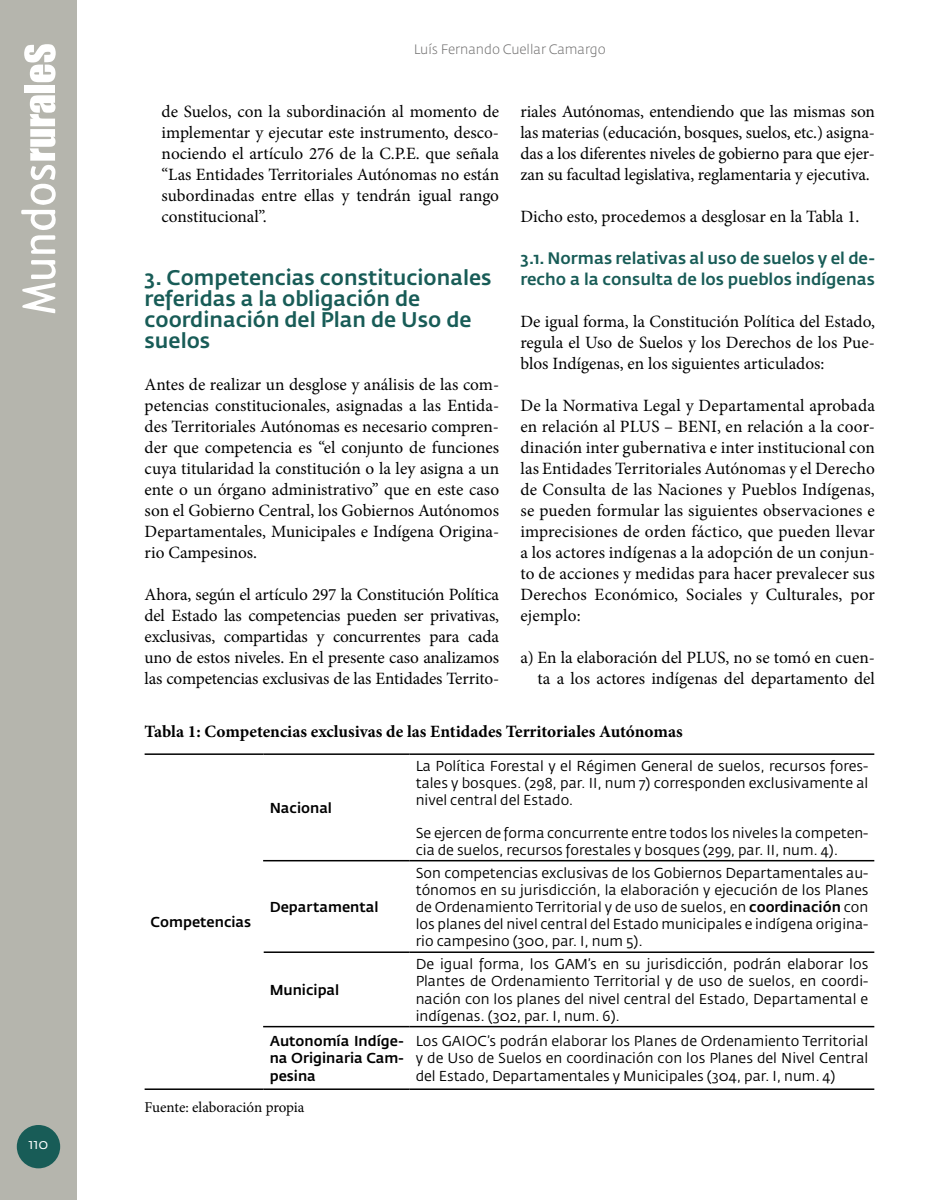
<style>
.page{position:relative;width:943px;height:1200px;background:#fff}
.page>*{position:absolute;margin:0;border:0;box-sizing:border-box;transform-origin:0 0}
.t1{font:500 21px/21px "Fedra Sans Std";color:#185c57}
.t2{font:17.25px/21px "Minion Pro";color:#000;text-align:justify}
.t3{font:700 17.25px "Minion Pro";color:#000}
.t4{font:500 16.5px/21px "Fedra Sans Std";color:#185c57}
.t5{font:15px "Minion Pro";letter-spacing:-.005em;color:#000}
.t6{font:14.25px/17.1px "Fedra Sans Std";color:#000;text-align:justify}
.t7{font:500 14.25px/17.1px "Fedra Sans Std";color:#000;text-align:justify}
.t8{font:14.25px "Fedra Sans Std";color:#fff}
.t9{font:300 13.5px "Fedra Sans Std";color:#706f6f}
.s1{font-weight:500}
</style>
<div class="page">
<div style="left:0;top:0;width:77px;height:1200px;background:#b5b5ad"></div>
<div style="left:17px;top:1125px;width:43px;height:43px;background:#185c57;border-radius:50%"></div>
<svg style="left:22px;top:260px;width:34px;height:53px"></svg>
<svg style="left:21px;top:95px;width:35px;height:159px"></svg>
<div style="left:25px;top:85px;width:30px;height:8px;background:#fff"></div>
<svg style="left:24px;top:44px;width:32px;height:38px"></svg>
<hr style="left:145px;top:753px;width:119px;height:2px;background:#000">
<hr style="left:264px;top:753px;width:146px;height:2px;background:#000">
<hr style="left:410px;top:753px;width:464px;height:2px;background:#000">
<hr style="left:410px;top:1026px;width:464px;height:1px;background:#000">
<hr style="left:145px;top:1088px;width:119px;height:2px;background:#000">
<hr style="left:264px;top:1088px;width:146px;height:2px;background:#000">
<hr style="left:410px;top:1088px;width:464px;height:2px;background:#000">
<hr style="left:263px;top:860px;width:147px;height:1px;background:#000">
<hr style="left:410px;top:860px;width:464px;height:1px;background:#000">
<hr style="left:264px;top:951px;width:146px;height:2px;background:#000">
<hr style="left:410px;top:951px;width:464px;height:2px;background:#000">
<hr style="left:263px;top:1026px;width:147px;height:1px;background:#000">
<p class="t8" style="left:28px;top:1135px;width:21px">110</p>
<p class="t9" style="left:414px;top:41px;width:194px">Luís Fernando Cuellar Camargo</p>
<p class="t2" style="left:520px;top:101px;width:356px">riales Autónomas, entendiendo que las mismas son las materias (educación, bosques, suelos, etc.) asigna&shy;das a los diferentes niveles de gobierno para que ejer&shy;zan su facultad legislativa, reglamentaria y ejecutiva.</p>
<p class="t2" style="left:520px;top:206px;width:341px">Dicho esto, procedemos a desglosar en la Tabla 1.</p>
<p class="t4" style="left:520px;top:248px;width:356px">3.1. Normas relativas al uso de suelos y el de&shy;recho a la consulta de los pueblos indígenas</p>
<p class="t2" style="left:520px;top:311px;width:356px">De igual forma, la Constitución Política del Estado, regula el Uso de Suelos y los Derechos de los Pue&shy;blos Indígenas, en los siguientes articulados:</p>
<p class="t2" style="left:520px;top:395px;width:356px">De la Normativa Legal y Departamental aprobada en relación al PLUS – BENI, en relación a la coor&shy;dinación inter gubernativa e inter institucional con las Entidades Territoriales Autónomas y el Derecho de Consulta de las Naciones y Pueblos Indígenas, se pueden formular las siguientes observaciones e imprecisiones de orden fáctico, que pueden llevar a los actores indígenas a la adopción de un conjun&shy;to de acciones y medidas para hacer prevalecer sus Derechos Económico, Sociales y Culturales, por ejemplo:</p>
<p class="t2" style="left:520px;top:647px;width:356px;text-align:right">a) En la elaboración del PLUS, no se tomó en cuen&shy;ta a los actores indígenas del departamento del</p>
<p class="t3" style="left:145px;top:719px;width:539px">Tabla 1: Competencias exclusivas de las Entidades Territoriales Autónomas</p>
<p class="t2" style="left:162px;top:101px;width:339px">de Suelos, con la subordinación al momento de implementar y ejecutar este instrumento, desco&shy;nociendo el artículo 276 de la C.P.E. que señala “Las Entidades Territoriales Autónomas no están subordinadas entre ellas y tendrán igual rango constitucional”.</p>
<p class="t1" style="left:145px;top:267px;width:348px">3. Competencias constitucionales referidas a la obligación de coordinación del Plan de Uso de suelos</p>
<p class="t2" style="left:145px;top:374px;width:356px">Antes de realizar un desglose y análisis de las com&shy;petencias constitucionales, asignadas a las Entida&shy;des Territoriales Autónomas es necesario compren&shy;der que competencia es “el conjunto de funciones cuya titularidad la constitución o la ley asigna a un ente o un órgano administrativo” que en este caso son el Gobierno Central, los Gobiernos Autónomos Departamentales, Municipales e Indígena Origina&shy;rio Campesinos.</p>
<p class="t2" style="left:145px;top:584px;width:356px">Ahora, según el artículo 297 la Constitución Política del Estado las competencias pueden ser privativas, exclusivas, compartidas y concurrentes para cada uno de estos niveles. En el presente caso analizamos las competencias exclusivas de las Entidades Territo-</p>
<p class="t7" style="left:151px;top:914px;width:102px">Competencias</p>
<p class="t7" style="left:270px;top:799px;width:64px">Nacional</p>
<p class="t7" style="left:270px;top:898px;width:110px">Departamental</p>
<p class="t7" style="left:270px;top:981px;width:71px">Municipal</p>
<p class="t6" style="left:416px;top:758px;width:454px">La Política Forestal y el Régimen General de suelos, recursos fores&shy;tales y bosques. (298, par. II, num 7) corresponden exclusivamente al nivel central del Estado.</p>
<p class="t6" style="left:416px;top:824px;width:454px">Se ejercen de forma concurrente entre todos los niveles la competen&shy;cia de suelos, recursos forestales y bosques (299, par. II, num. 4).</p>
<p class="t6" style="left:416px;top:864px;width:454px">Son competencias exclusivas de los Gobiernos Departamentales au&shy;tónomos en su jurisdicción, la elaboración y ejecución de los Planes de Ordenamiento Territorial y de uso de suelos, en <span class="s1">coordinación</span> con los planes del nivel central del Estado municipales e indígena origina&shy;rio campesino (300, par. I, num 5).</p>
<p class="t6" style="left:416px;top:956px;width:454px">De igual forma, los GAM’s en su jurisdicción, podrán elaborar los Plantes de Ordenamiento Territorial y de uso de suelos, en coordi&shy;nación con los planes del nivel central del Estado, Departamental e indígenas. (302, par. I, num. 6).</p>
<p class="t7" style="left:270px;top:1033px;width:135px">Autonomía Indíge&shy;na Originaria Cam&shy;pesina</p>
<p class="t6" style="left:416px;top:1033px;width:454px">Los GAIOC’s podrán elaborar los Planes de Ordenamiento Territorial y de Uso de Suelos en coordinación con los Planes del Nivel Central del Estado, Departamentales y Municipales (304, par. I, num. 4)</p>
<p class="t5" style="left:145px;top:1098px;width:161px">Fuente: elaboración propia</p>
</div>
